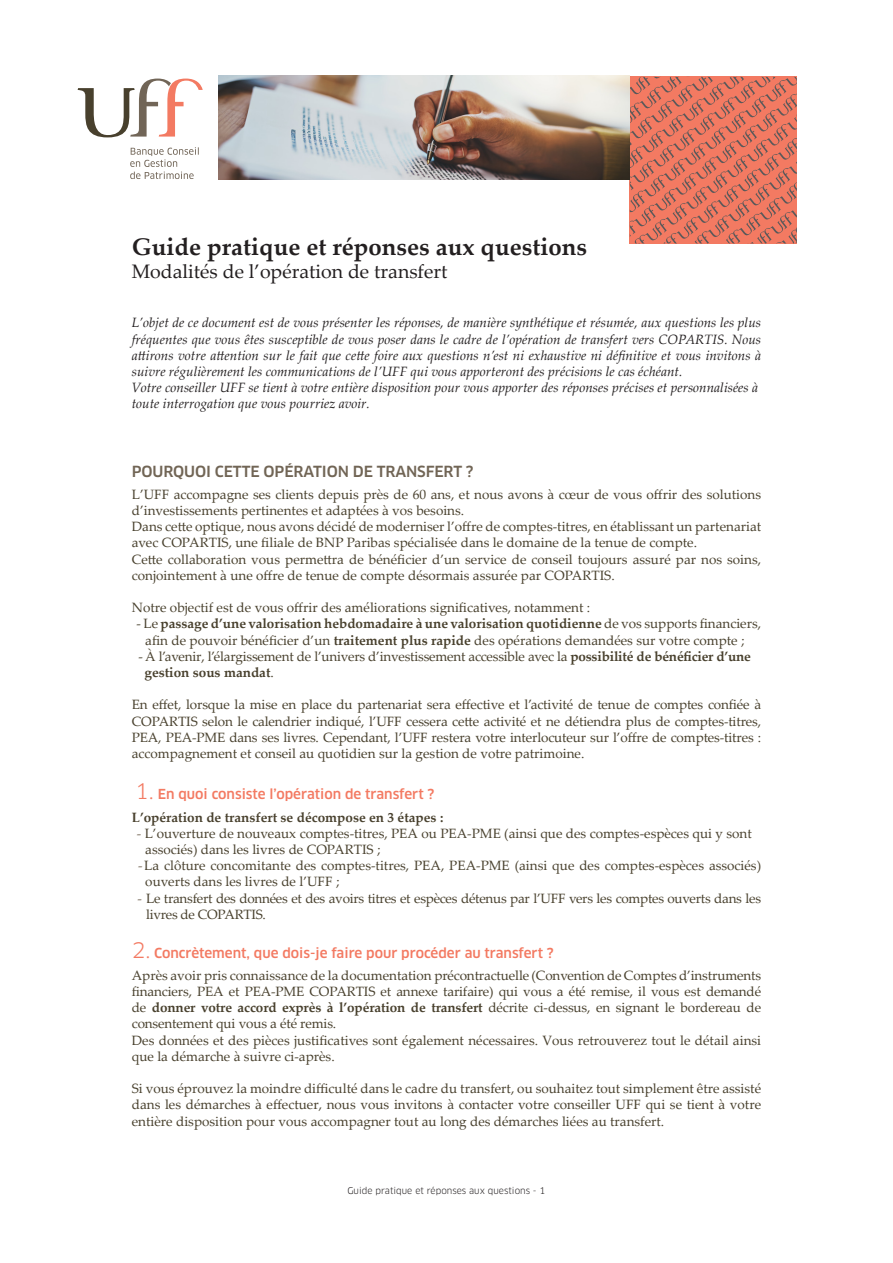
<style>
.page{position:relative;width:893px;height:1263px;background:#fff}
.page>*{position:absolute;margin:0;border:0;box-sizing:border-box;transform-origin:0 0}
.t1{font:700 24px "Palatino Linotype";color:#231f20}
.t2{font:19.5px "Palatino Linotype";color:#231f20}
.t3{font:500 15px "Clan OT";letter-spacing:-.01em;color:#716555}
.t4{font:13.5px/16.2px "Palatino Linotype";color:#49412e}
.t5{font:italic 13.5px/16.2px "Palatino Linotype";color:#231f20;text-align:justify}
.t6{font:700 13.5px "Palatino Linotype";color:#49412e}
.t7{font:13.5px/16.2px "Palatino Linotype";letter-spacing:-.02em;color:#49412e}
.t8{font:500 13.5px "Clan OT";color:#f37a62}
.t9{font:9px "Clan OT";color:#231f20}
.s1{font-weight:400}
.s2{font-weight:700}
.s3{font-weight:400;font-size:21px}
.s4{color:#736554}
</style>
<div class="page">
<svg style="left:630px;top:76px;width:167px;height:168px;background:#d97460"></svg>
<svg style="left:130px;top:147px;width:69px;height:32px"></svg>
<svg style="left:78px;top:79px;width:125px;height:58px"></svg>
<img style="left:219px;top:76px;width:410px;height:103px">
<p class="t1" style="left:132px;top:229px;width:457px">Guide pratique et réponses aux questions</p>
<p class="t2" style="left:132px;top:258px;width:317px">Modalités de l’opération de transfert</p>
<p class="t5" style="left:132px;top:314px;width:631px">L’objet de ce document est de vous présenter les réponses, de manière synthétique et résumée, aux questions les plus fréquentes que vous êtes susceptible de vous poser dans le cadre de l’opération de transfert vers COPARTIS. Nous attirons votre attention sur le fait que cette foire aux questions n’est ni exhaustive ni définitive et vous invitons à suivre régulièrement les communications de l’UFF qui vous apporteront des précisions le cas échéant.</p>
<p class="t5" style="left:132px;top:379px;width:628px">Votre conseiller UFF se tient à votre entière disposition pour vous apporter des réponses précises et personnalisées à toute interrogation que vous pourriez avoir.</p>
<p class="t3" style="left:132px;top:462px;width:343px">POURQUOI CETTE OPÉRATION DE TRANSFERT ?</p>
<p class="t4" style="left:132px;top:486px;width:631px">L’UFF accompagne ses clients depuis près de 60 ans, et nous avons à cœur de vous offrir des solutions d’investissements pertinentes et adaptées à vos besoins.</p>
<p class="t4" style="left:132px;top:518px;width:631px">Dans cette optique, nous avons décidé de moderniser l’offre de comptes-titres, en établissant un partenariat avec COPARTIS, une filiale de BNP Paribas spécialisée dans le domaine de la tenue de compte.</p>
<p class="t4" style="left:132px;top:550px;width:631px">Cette collaboration vous permettra de bénéficier d’un service de conseil toujours assuré par nos soins, conjointement à une offre de tenue de compte désormais assurée par COPARTIS.</p>
<p class="t4" style="left:132px;top:599px;width:460px">Notre objectif est de vous offrir des améliorations significatives, notamment :</p>
<p class="t6" style="left:137px;top:614px;width:626px"><span class="s1">- Le</span> passage d’une valorisation hebdomadaire à une valorisation quotidienne <span class="s1">de vos supports financiers,</span></p>
<p class="t4" style="left:145px;top:631px;width:601px">afin de pouvoir bénéficier d’un <span class="s2">traitement plus rapide</span> des opérations demandées sur votre compte ;</p>
<p class="t4" style="left:139px;top:648px;width:614px">- À l’avenir, l’élargissement de l’univers d’investissement accessible avec la <span class="s2">possibilité de bénéficier d’une</span></p>
<p class="t6" style="left:145px;top:663px;width:131px">gestion sous mandat<span class="s1">.</span></p>
<p class="t4" style="left:132px;top:696px;width:631px;text-align:justify">En effet, lorsque la mise en place du partenariat sera effective et l’activité de tenue de comptes confiée à COPARTIS selon le calendrier indiqué, l’UFF cessera cette activité et ne détiendra plus de comptes-titres, PEA, PEA-PME dans ses livres. Cependant, l’UFF restera votre interlocuteur sur l’offre de comptes-titres : accompagnement et conseil au quotidien sur la gestion de votre patrimoine.</p>
<p class="t8" style="left:135px;top:786px;width:301px"><span class="s3">1.</span> En quoi consiste l’opération de transfert ?</p>
<p class="t6" style="left:132px;top:807px;width:313px">L’opération de transfert se décompose en 3 étapes :</p>
<p class="t4" style="left:137px;top:825px;width:616px"><span class="s4">-</span> L’ouverture de nouveaux comptes-titres, PEA ou PEA-PME (ainsi que des comptes-espèces qui y sont</p>
<p class="t4" style="left:145px;top:841px;width:237px">associés) dans les livres de COPARTIS ;</p>
<p class="t4" style="left:145px;top:857px;width:617px;text-indent:-7px"><span class="s4">-</span>La clôture concomitante des comptes-titres, PEA, PEA-PME (ainsi que des comptes-espèces associés) ouverts dans les livres de l’UFF ;</p>
<p class="t7" style="left:146px;top:889px;width:616px;text-indent:-9px"><span class="s4">-</span> Le transfert des données et des avoirs titres et espèces détenus par l’UFF vers les comptes ouverts dans les livres de COPARTIS.</p>
<p class="t8" style="left:132px;top:945px;width:423px"><span class="s3">2.</span> Concrètement, que dois-je faire pour procéder au transfert ?</p>
<p class="t4" style="left:132px;top:966px;width:631px;text-align:justify">Après avoir pris connaissance de la documentation précontractuelle (Convention de Comptes d’instruments financiers, PEA et PEA-PME COPARTIS et annexe tarifaire) qui vous a été remise, il vous est demandé de <span class="s2">donner votre accord exprès à l’opération de transfert</span> décrite ci-dessus, en signant le bordereau de consentement qui vous a été remis.</p>
<p class="t4" style="left:132px;top:1031px;width:631px">Des données et des pièces justificatives sont également nécessaires. Vous retrouverez tout le détail ainsi que la démarche à suivre ci-après.</p>
<p class="t4" style="left:132px;top:1080px;width:631px;text-align:justify">Si vous éprouvez la moindre difficulté dans le cadre du transfert, ou souhaitez tout simplement être assisté dans les démarches à effectuer, nous vous invitons à contacter votre conseiller UFF qui se tient à votre entière disposition pour vous accompagner tout au long des démarches liées au transfert.</p>
<p class="t9" style="left:347px;top:1185px;width:199px">Guide pratique et réponses aux questions - 1</p>
</div>
